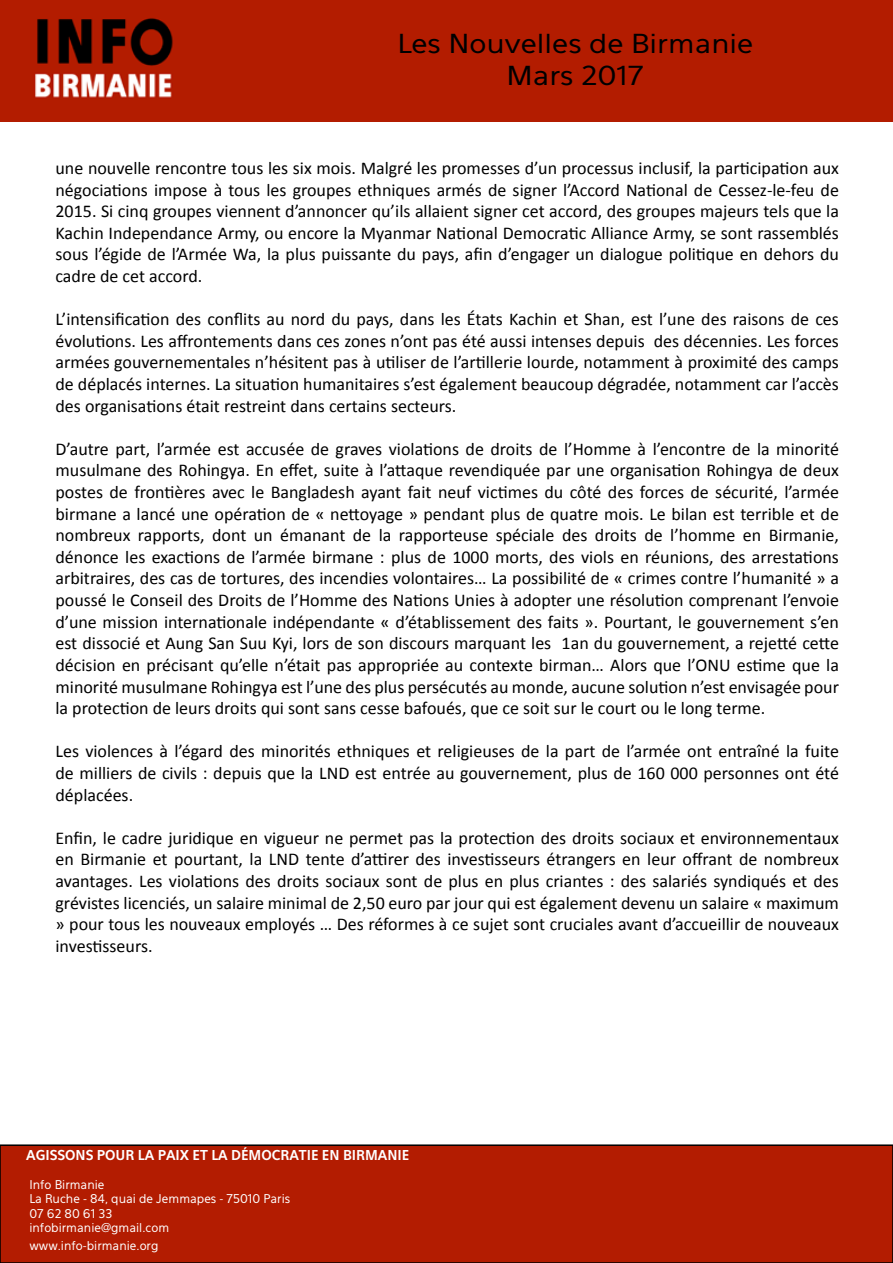
<style>
.page{position:relative;width:893px;height:1263px;background:#fff}
.page>*{position:absolute;margin:0;border:0;box-sizing:border-box;transform-origin:0 0}
.t1{font:25.95px/32.4px "Eau Sans";color:#000;text-align:center;scale:1.14 1}
.t2{font:18px/21.6px "Calibri";color:#000;text-align:justify}
.t3{font:700 13.5px "Eau Sans";color:#fff}
.t4{font:12px/14.4px "Eau Sans";color:#fff}
</style>
<div class="page">
<div style="left:0;top:1145px;width:893px;height:118px;background:#b31c01"></div>
<div style="left:0;top:1144px;width:893px;height:119px;border:2px solid #000"></div>
<div style="left:0;top:0;width:893px;height:122px;background:#b31c00"></div>
<h1 class="t1" style="left:397px;top:27px;width:314px">Les Nouvelles de Birmanie<br>Mars 2017</h1>
<p class="t2" style="left:56px;top:157px;width:785px">une nouvelle rencontre tous les six mois. Malgré les promesses d’un processus inclusif, la participation aux négociations impose à tous les groupes ethniques armés de signer l’Accord National de Cessez-le-feu de 2015. Si cinq groupes viennent d’annoncer qu’ils allaient signer cet accord, des groupes majeurs tels que la Kachin Independance Army, ou encore la Myanmar National Democratic Alliance Army, se sont rassemblés sous l’égide de l’Armée Wa, la plus puissante du pays, afin d’engager un dialogue politique en dehors du cadre de cet accord.</p>
<p class="t2" style="left:56px;top:308px;width:785px">L’intensification des conflits au nord du pays, dans les États Kachin et Shan, est l’une des raisons de ces évolutions. Les affrontements dans ces zones n’ont pas été aussi intenses depuis des décennies. Les forces armées gouvernementales n’hésitent pas à utiliser de l’artillerie lourde, notamment à proximité des camps de déplacés internes. La situation humanitaires s’est également beaucoup dégradée, notamment car l’accès des organisations était restreint dans certains secteurs.</p>
<p class="t2" style="left:56px;top:438px;width:785px">D’autre part, l’armée est accusée de graves violations de droits de l’Homme à l’encontre de la minorité musulmane des Rohingya. En effet, suite à l’attaque revendiquée par une organisation Rohingya de deux postes de frontières avec le Bangladesh ayant fait neuf victimes du côté des forces de sécurité, l’armée birmane a lancé une opération de « nettoyage » pendant plus de quatre mois. Le bilan est terrible et de nombreux rapports, dont un émanant de la rapporteuse spéciale des droits de l’homme en Birmanie, dénonce les exactions de l’armée birmane : plus de 1000 morts, des viols en réunions, des arrestations arbitraires, des cas de tortures, des incendies volontaires… La possibilité de « crimes contre l’humanité » a poussé le Conseil des Droits de l’Homme des Nations Unies à adopter une résolution comprenant l’envoie d’une mission internationale indépendante « d’établissement des faits ». Pourtant, le gouvernement s’en est dissocié et Aung San Suu Kyi, lors de son discours marquant les 1an du gouvernement, a rejetté cette décision en précisant qu’elle n’était pas appropriée au contexte birman… Alors que l’ONU estime que la minorité musulmane Rohingya est l’une des plus persécutés au monde, aucune solution n’est envisagée pour la protection de leurs droits qui sont sans cesse bafoués, que ce soit sur le court ou le long terme.</p>
<p class="t2" style="left:56px;top:740px;width:785px">Les violences à l’égard des minorités ethniques et religieuses de la part de l’armée ont entraîné la fuite de milliers de civils : depuis que la LND est entrée au gouvernement, plus de 160 000 personnes ont été déplacées.</p>
<p class="t2" style="left:56px;top:826px;width:785px">Enfin, le cadre juridique en vigueur ne permet pas la protection des droits sociaux et environnementaux en Birmanie et pourtant, la LND tente d’attirer des investisseurs étrangers en leur offrant de nombreux avantages. Les violations des droits sociaux sont de plus en plus criantes : des salariés syndiqués et des grévistes licenciés, un salaire minimal de 2,50 euro par jour qui est également devenu un salaire « maximum » pour tous les nouveaux employés … Des réformes à ce sujet sont cruciales avant d’accueillir de nouveaux investisseurs.</p>
<p class="t3" style="left:26px;top:1147px;width:385px">AGISSONS POUR LA PAIX ET LA DÉMOCRATIE EN BIRMANIE</p>
<p class="t4" style="left:29px;top:1177px;width:262px">Info Birmanie<br>La Ruche - 84, quai de Jemmapes - 75010 Paris<br>07 62 80 61 33<br>infobirmanie@gmail.com</p>
<p class="t4" style="left:29px;top:1239px;width:131px">www.info-birmanie.org</p>
</div>
